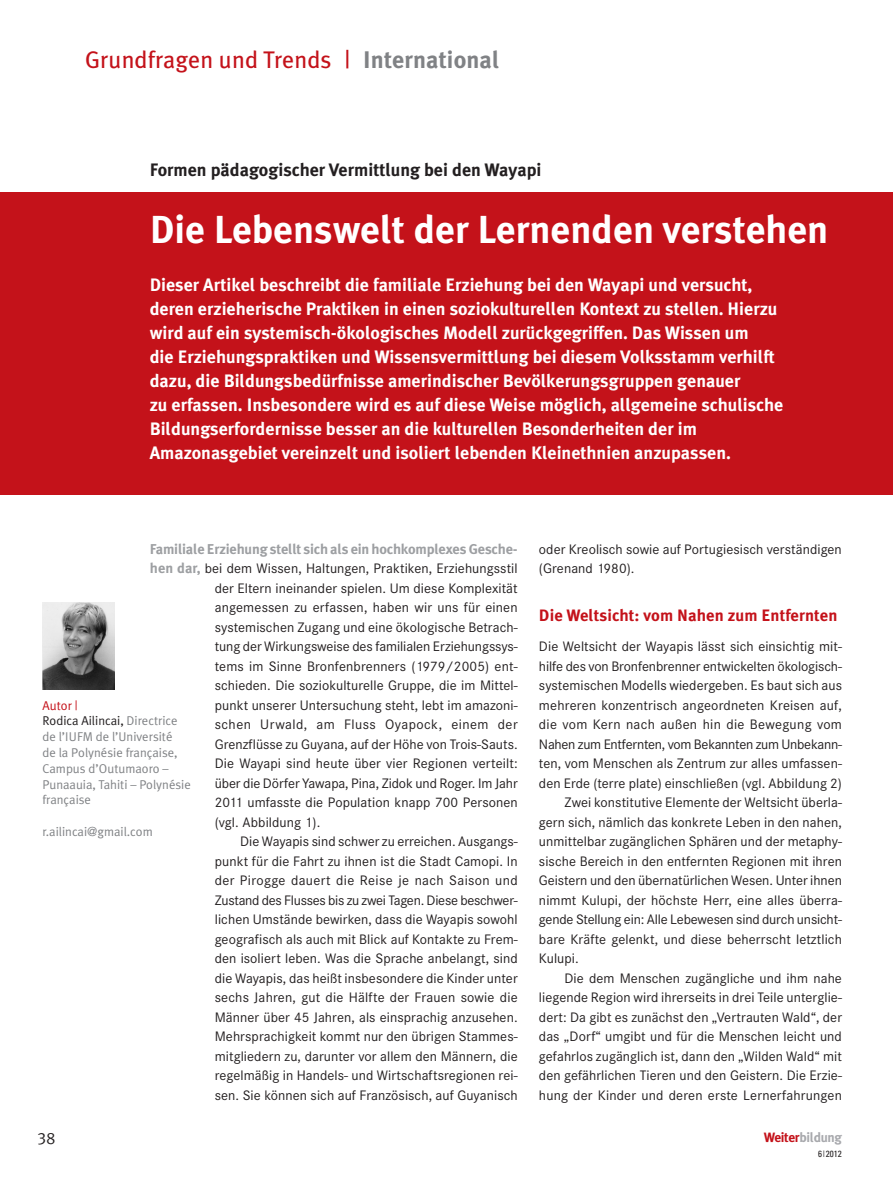
<style>
.page{position:relative;width:893px;height:1191px;background:#fff}
.page>*{position:absolute;margin:0;border:0;box-sizing:border-box;transform-origin:0 0}
.t1{font:700 39px "Meta Plus";color:#fff}
.t2{font:24px "Meta Plus";letter-spacing:.005em;color:#c4121a}
.t3{font:700 18px/24px "Meta Plus";color:#fff}
.t4{font:700 18px "Meta Plus";color:#231f20}
.t5{font:700 16.5px "Meta Plus";letter-spacing:.005em;color:#c4121a}
.t6{font:16.5px "Meta Plus Normal Caps";color:#231f20}
.t7{font:14.25px/19.5px "Corporate S";letter-spacing:.005em;color:#231f20;text-align:justify}
.t8{font:14.25px "Corporate S";letter-spacing:-.015em;color:#231f20}
.t9{font:700 14.25px "Meta Plus";letter-spacing:-.01em;color:#9d9fa2}
.t10{font:700 13.5px "Meta Plus";letter-spacing:-.025em;color:#a8a9ad}
.t11{font:12.75px/15.8px "Meta Plus Normal";color:#808285}
.t12{font:condensed 9px "Univers";color:#231f20}
.s1{font-weight:700;color:#808285}
.s2{font-family:"Meta Plus";font-weight:700;color:#9d9fa2}
.s3{color:#c4121a}
.s4{color:#231f20}
</style>
<div class="page">
<div style="left:0;top:193px;width:893px;height:302px;background:#c4121a"></div>
<img style="left:43px;top:603px;width:72px;height:87px">
<h2 class="t2" style="left:85px;top:50px;width:416px">Grundfragen und Trends | <span class="s1">International</span></h2>
<p class="t4" style="left:150px;top:162px;width:393px">Formen pädagogischer Vermittlung bei den Wayapi</p>
<h1 class="t1" style="left:150px;top:214px;width:680px">Die Lebenswelt der Lernenden verstehen</h1>
<p class="t3" style="left:150px;top:274px;width:635px">Dieser Artikel beschreibt die familiale Erziehung bei den Wayapi und versucht, deren erzieherische Praktiken in einen soziokulturellen Kontext zu stellen. Hierzu wird auf ein systemisch-ökologisches Modell zurückgegriffen. Das Wissen um<br>die Erziehungspraktiken und Wissensvermittlung bei diesem Volksstamm verhilft dazu, die Bildungsbedürfnisse amerindischer Bevölkerungsgruppen genauer<br>zu erfassen. Insbesondere wird es auf diese Weise möglich, allgemeine schulische Bildungserfordernisse besser an die kulturellen Besonderheiten der im Amazonasgebiet vereinzelt und isoliert lebenden Kleinethnien anzupassen.</p>
<p class="t9" style="left:150px;top:543px;width:369px">Familiale Erziehung stellt sich als ein hochkomplexes Gesche-</p>
<p class="t7" style="left:215px;top:560px;width:304px;text-indent:-65px"><span class="s2">hen dar,</span> bei dem Wissen, Haltungen, Praktiken, Erziehungsstil der Eltern ineinander spielen. Um diese Komplexität angemessen zu erfassen, haben wir uns für einen systemischen Zugang und eine ökologische Betrach&shy;tung der Wirkungsweise des familialen Erziehungssys&shy;tems im Sinne Bronfenbrenners (1979/2005) ent&shy;schieden. Die soziokulturelle Gruppe, die im Mittel&shy;punkt unserer Untersuchung steht, lebt im amazoni&shy;schen Urwald, am Fluss Oyapock, einem der Grenzflüsse zu Guyana, auf der Höhe von Trois-Sauts.<br>Die Wayapi sind heute über vier Regionen verteilt: über die Dörfer Yawapa, Pina, Zidok und Roger. Im Jahr 2011 umfasste die Population knapp 700 Personen (vgl. Abbildung 1).</p>
<p class="t7" style="left:215px;top:833px;width:305px;text-indent:26px">Die Wayapis sind schwer zu erreichen. Ausgangs&shy;punkt für die Fahrt zu ihnen ist die Stadt Camopi. In der Pirogge dauert die Reise je nach Saison und Zustand des Flusses bis zu zwei Tagen. Diese beschwer&shy;lichen Umstände bewirken, dass die Wayapis sowohl geografisch als auch mit Blick auf Kontakte zu Frem&shy;den isoliert leben. Was die Sprache anbelangt, sind die Wayapis, das heißt insbesondere die Kinder unter sechs Jahren, gut die Hälfte der Frauen sowie die Männer über 45 Jahren, als einsprachig anzusehen.<br>Mehrsprachigkeit kommt nur den übrigen Stammes&shy;mitgliedern zu, darunter vor allem den Männern, die regelmäßig in Handels- und Wirtschaftsregionen rei&shy;sen. Sie können sich auf Französisch, auf Guyanisch</p>
<p class="t11" style="left:43px;top:698px;width:150px"><span class="s3">Autor |<br></span><span class="s4">Rodica Ailincai,</span> Directrice de l’IUFM de l’Université<br>de la Polynésie française,<br>Campus d’Outumaoro –<br>Punaauia, Tahiti – Polynésie française</p>
<p class="t11" style="left:43px;top:824px;width:112px">r.ailincai@gmail.com</p>
<p class="t6" style="left:37px;top:1129px;width:19px">38</p>
<p class="t7" style="left:539px;top:540px;width:304px">oder Kreolisch sowie auf Portugiesisch verständigen (Grenand 1980).</p>
<p class="t5" style="left:539px;top:609px;width:300px">Die Weltsicht: vom Nahen zum Entfernten</p>
<p class="t7" style="left:539px;top:638px;width:304px">Die Weltsicht der Wayapis lässt sich einsichtig mit-</p>
<p class="t7" style="left:539px;top:657px;width:304px">hilfe des von Bronfenbrenner entwickelten ökologisch-</p>
<p class="t7" style="left:539px;top:677px;width:304px">systemischen Modells wiedergeben. Es baut sich aus</p>
<p class="t7" style="left:539px;top:696px;width:304px">mehreren konzentrisch angeordneten Kreisen auf,</p>
<p class="t7" style="left:539px;top:716px;width:304px">die vom Kern nach außen hin die Bewegung vom</p>
<p class="t8" style="left:539px;top:739px;width:304px">Nahen zum Entfernten, vom Bekannten zum Unbekann-</p>
<p class="t7" style="left:539px;top:755px;width:304px">ten, vom Menschen als Zentrum zur alles umfassen-</p>
<p class="t7" style="left:539px;top:774px;width:304px">den Erde (terre plate) einschließen (vgl. Abbildung 2)</p>
<p class="t7" style="left:564px;top:794px;width:279px">Zwei konstitutive Elemente der Weltsicht überla-</p>
<p class="t7" style="left:539px;top:813px;width:305px">gern sich, nämlich das konkrete Leben in den nahen,</p>
<p class="t7" style="left:539px;top:833px;width:304px">unmittelbar zugänglichen Sphären und der metaphy-</p>
<p class="t7" style="left:539px;top:852px;width:305px">sische Bereich in den entfernten Regionen mit ihren</p>
<p class="t7" style="left:539px;top:872px;width:304px">Geistern und den übernatürlichen Wesen. Unter ihnen</p>
<p class="t7" style="left:539px;top:891px;width:304px">nimmt Kulupi, der höchste Herr, eine alles überra-</p>
<p class="t8" style="left:539px;top:914px;width:304px">gende Stellung ein: Alle Lebewesen sind durch unsicht-</p>
<p class="t7" style="left:539px;top:930px;width:304px">bare Kräfte gelenkt, und diese beherrscht letztlich</p>
<p class="t7" style="left:539px;top:950px;width:41px">Kulupi.</p>
<p class="t7" style="left:564px;top:969px;width:279px">Die dem Menschen zugängliche und ihm nahe</p>
<p class="t7" style="left:539px;top:989px;width:304px">liegende Region wird ihrerseits in drei Teile unterglie-</p>
<p class="t7" style="left:539px;top:1008px;width:305px">dert: Da gibt es zunächst den „Vertrauten Wald“, der</p>
<p class="t7" style="left:539px;top:1028px;width:304px">das „Dorf“ umgibt und für die Menschen leicht und</p>
<p class="t7" style="left:539px;top:1047px;width:304px">gefahrlos zugänglich ist, dann den „Wilden Wald“ mit</p>
<p class="t7" style="left:539px;top:1067px;width:304px">den gefährlichen Tieren und den Geistern. Die Erzie-</p>
<p class="t7" style="left:539px;top:1086px;width:304px">hung der Kinder und deren erste Lernerfahrungen</p>
<p class="t10" style="left:764px;top:1132px;width:80px"><span class="s3">Weiter</span>bildung</p>
<p class="t12" style="left:818px;top:1150px;width:25px">6|2012</p>
</div>
